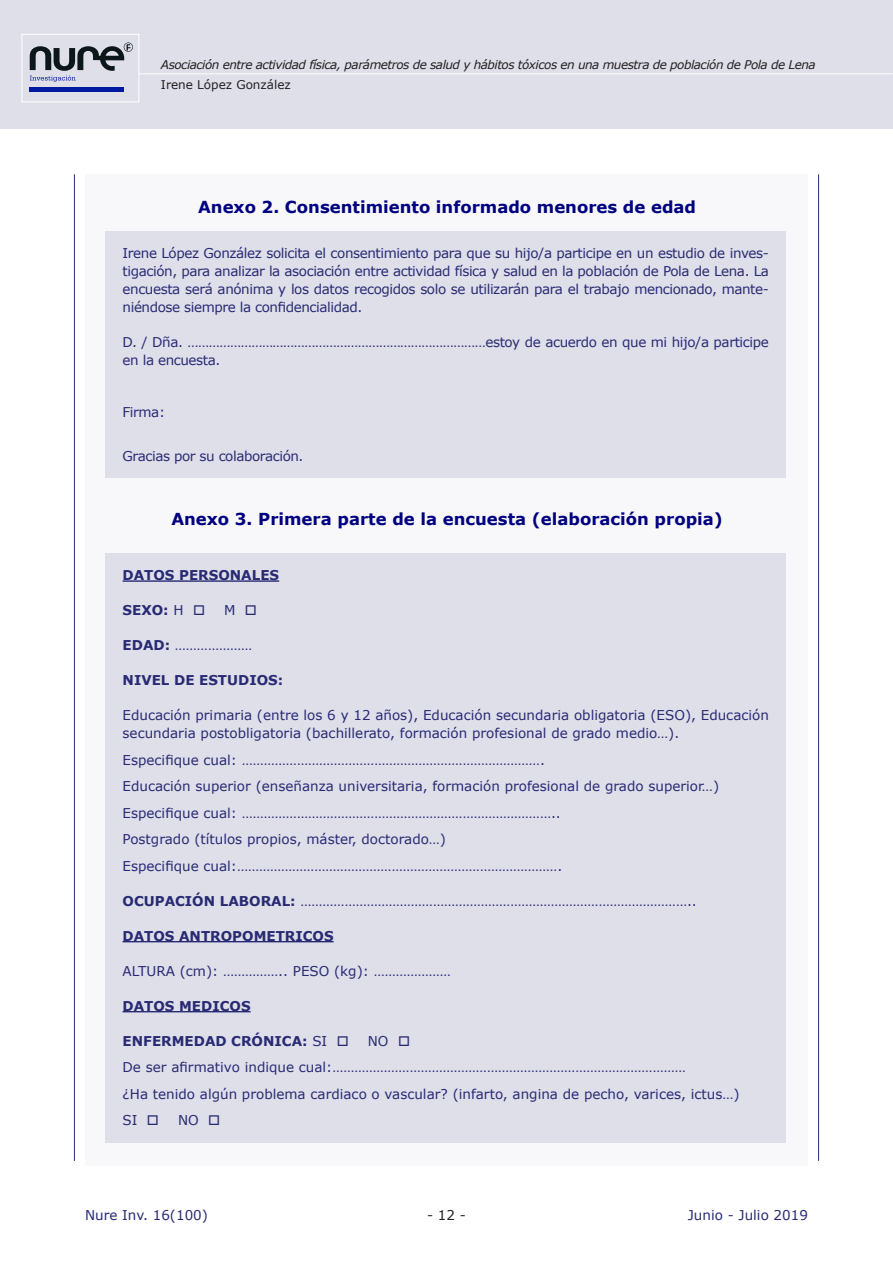
<style>
.page{position:relative;width:893px;height:1263px;background:#fff}
.page>*{position:absolute;margin:0;border:0;box-sizing:border-box;transform-origin:0 0}
.t1{font:18px "Myriad Pro";color:#fff}
.Texto{font:700 16.5px "Verdana";color:#000080}
.Texto-2{font:13.5px/18px "Verdana";color:#282a73;text-align:justify}
.Texto-3{font:13.5px/18px "Verdana";letter-spacing:-.03em;color:#282a73}
.Texto-4{font:700 13.5px "Verdana";color:#282a73}
.t2{font:13.5px "Verdana";color:#231f20}
.t3{font:italic 12px "Verdana";letter-spacing:-.04em;color:#231f20}
.t4{font:12px "Verdana";color:#231f20}
.s1{font-weight:400}
.s2{font-weight:700}
</style>
<div class="page">
<div style="left:0;top:0;width:893px;height:128px;background:#dfdfea"></div>
<hr style="left:446px;top:174px;width:1px;height:987px;background:#282a73">
<hr style="left:74px;top:174px;width:1px;height:987px;background:#282a73">
<hr style="left:818px;top:174px;width:1px;height:987px;background:#282a73">
<div style="left:21px;top:34px;width:118px;height:68px;background:#dfdfea;border:1px solid #fff"></div>
<svg style="left:30px;top:43px;width:103px;height:39px"></svg>
<hr style="left:29px;top:87px;width:95px;height:4px;background:#00199f">
<div style="left:85px;top:175px;width:723px;height:991px;background:#f8f8fb"></div>
<div style="left:106px;top:231px;width:680px;height:247px;background:#dfdfea"></div>
<div style="left:106px;top:553px;width:680px;height:589px;background:#dfdfea"></div>
<hr style="left:123px;top:580px;width:156px;height:2px;background:#282a73">
<hr style="left:123px;top:941px;width:211px;height:1px;background:#282a73">
<hr style="left:123px;top:1011px;width:128px;height:1px;background:#282a73">
<p class="t3" style="left:161px;top:56px;width:656px">Asociación entre actividad física, parámetros de salud y hábitos tóxicos en una muestra de población de Pola de Lena</p>
<p class="t4" style="left:161px;top:77px;width:131px">Irene López González</p>
<h1 class="t1" style="left:56px;top:55px;width:838px">_____________________________________________________________________________________________</h1>
<p class="Texto" style="left:198px;top:195px;width:499px">Anexo 2. Consentimiento informado menores de edad</p>
<p class="Texto-2" style="left:123px;top:244px;width:648px">Irene López González solicita el consentimiento para que su hijo/a participe en un estudio de inves&shy;tigación, para analizar la asociación entre actividad física y salud en la población de Pola de Lena. La encuesta será anónima y los datos recogidos solo se utilizarán para el trabajo mencionado, mante&shy;niéndose siempre la confidencialidad.</p>
<p class="Texto-3" style="left:123px;top:333px;width:648px">D. / Dña. …………………………………………………………………………estoy de acuerdo en que mi hijo/a participe en la encuesta.</p>
<p class="Texto-2" style="left:123px;top:403px;width:44px">Firma:</p>
<p class="Texto-3" style="left:123px;top:447px;width:182px">Gracias por su colaboración.</p>
<p class="Texto" style="left:171px;top:507px;width:553px">Anexo 3. Primera parte de la encuesta (elaboración propia)</p>
<p class="Texto-4" style="left:123px;top:566px;width:158px">DATOS PERSONALES</p>
<p class="Texto-4" style="left:123px;top:601px;width:84px">SEXO: <span class="s1">H</span> □</p>
<p class="Texto-2" style="left:224px;top:601px;width:34px">M □</p>
<p class="Texto-2" style="left:123px;top:636px;width:131px"><span class="s2">EDAD:</span> …………………</p>
<p class="Texto-4" style="left:123px;top:671px;width:162px">NIVEL DE ESTUDIOS:</p>
<p class="Texto-2" style="left:123px;top:706px;width:648px">Educación primaria (entre los 6 y 12 años), Educación secundaria obligatoria (ESO), Educación secundaria postobligatoria (bachillerato, formación profesional de grado medio…).</p>
<p class="Texto-2" style="left:123px;top:751px;width:424px">Especifique cual: ……………………………………………………………………….</p>
<p class="Texto-2" style="left:123px;top:777px;width:598px">Educación superior (enseñanza universitaria, formación profesional de grado superior…)</p>
<p class="Texto-2" style="left:123px;top:804px;width:440px">Especifique cual: …………………………………………………………………………..</p>
<p class="Texto-2" style="left:123px;top:830px;width:325px">Postgrado (títulos propios, máster, doctorado…)</p>
<p class="Texto-2" style="left:123px;top:857px;width:441px">Especifique cual:…………………………………………………………………………….</p>
<p class="Texto-2" style="left:123px;top:892px;width:576px"><span class="s2">OCUPACIÓN LABORAL:</span> ……………………………………………………………………………………………..</p>
<p class="Texto-4" style="left:123px;top:926px;width:213px">DATOS ANTROPOMETRICOS</p>
<p class="Texto-2" style="left:123px;top:962px;width:330px">ALTURA (cm): …………….. PESO (kg): …………………</p>
<p class="Texto-4" style="left:123px;top:996px;width:129px">DATOS MEDICOS</p>
<p class="Texto-4" style="left:123px;top:1031px;width:228px">ENFERMEDAD CRÓNICA: <span class="s1">SI</span> □</p>
<p class="Texto-2" style="left:368px;top:1032px;width:44px">NO □</p>
<p class="Texto-2" style="left:123px;top:1058px;width:565px">De ser afirmativo indique cual:……………………………………………………………………………………</p>
<p class="Texto-2" style="left:123px;top:1085px;width:618px">¿Ha tenido algún problema cardiaco o vascular? (infarto, angina de pecho, varices, ictus…)</p>
<p class="Texto-2" style="left:123px;top:1111px;width:38px">SI □</p>
<p class="Texto-2" style="left:178px;top:1111px;width:44px">NO □</p>
<p class="Texto-2" style="left:85px;top:1206px;width:124px">Nure Inv. 16(100)</p>
<p class="t2" style="left:427px;top:1206px;width:40px">- 12 -</p>
<p class="Texto-2" style="left:688px;top:1206px;width:122px">Junio - Julio 2019</p>
</div>
